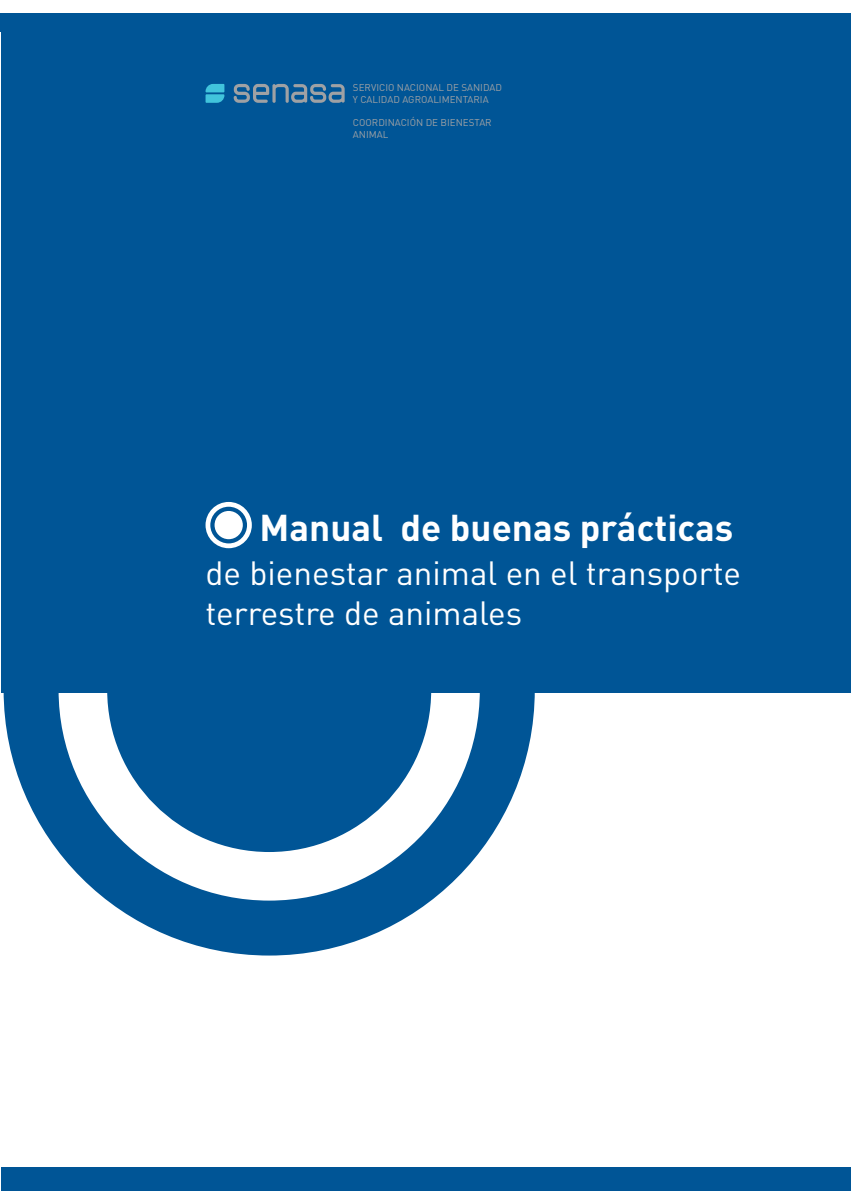
<style>
.page{position:relative;width:851px;height:1191px;background:#fff}
.page>*{position:absolute;margin:0;border:0;box-sizing:border-box;transform-origin:0 0}
.t1{font:700 36.9px "DIN Pro";color:#fff}
.t2{font:33.15px/39.8px "DIN Pro";color:#fff}
.t3{font:9.75px/11.7px "DIN Pro";color:#9fa1a4}
</style>
<div class="page">
<svg style="left:4px;top:692px;width:530px;height:263px"></svg>
<div style="left:107px;top:528px;width:324px;height:324px;background:#005596;border-radius:50%"></div>
<div style="left:0;top:13px;width:850px;height:679px;background:#005596"></div>
<div style="left:0;top:1167px;width:850px;height:23px;background:#005596"></div>
<svg style="left:205px;top:502px;width:47px;height:46px"></svg>
<div style="left:214px;top:511px;width:29px;height:28px;background:#fff;border-radius:50%"></div>
<svg style="left:234px;top:84px;width:110px;height:19px"></svg>
<svg style="left:205px;top:84px;width:19px;height:19px"></svg>
<hr style="left:0;top:32px;width:1px;height:1158px;background:#fff">
<p class="t3" style="left:353px;top:81px;width:151px">SERVICIO NACIONAL DE SANIDAD<br>Y CALIDAD AGROALIMENTARIA</p>
<p class="t3" style="left:353px;top:116px;width:140px">COORDINACIÓN DE BIENESTAR<br>ANIMAL</p>
<h1 class="t1" style="left:259px;top:503px;width:475px">Manual de buenas prácticas</h1>
<h2 class="t2" style="left:205px;top:552px;width:537px">de bienestar animal en el transporte terrestre de animales</h2>
</div>
